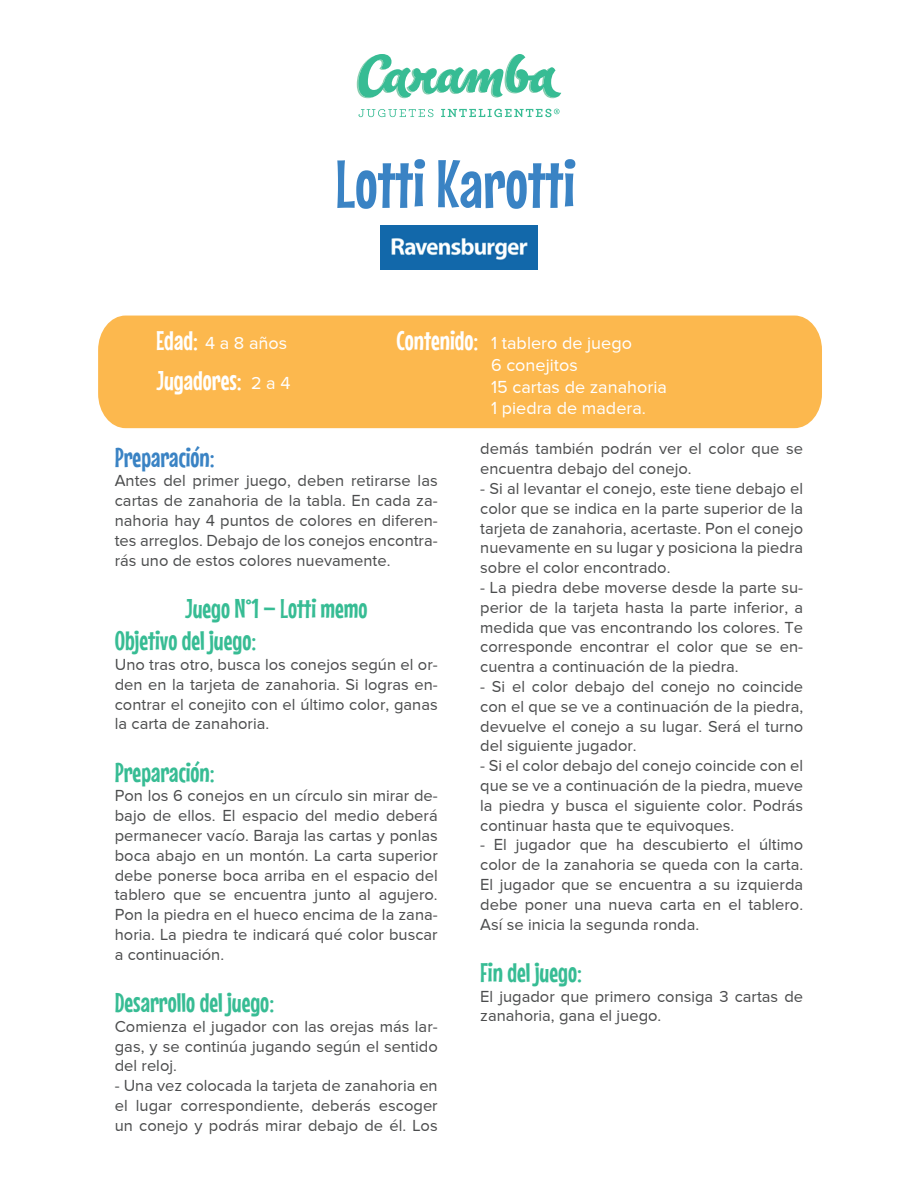
<style>
.page{position:relative;width:918px;height:1188px;background:#fff}
.page>*{position:absolute;margin:0;border:0;box-sizing:border-box;transform-origin:0 0}
.t1{font:67.5px "Mouse Memoirs";color:#3a83c4}
.Estilo_de_párrafo_1{font:27px "Mouse Memoirs";color:#37bc94}
.t2{font:27px "Mouse Memoirs";color:#fff}
.t3{font:27px "Mouse Memoirs";color:#3a83c4}
.t4{font:18px "Proxima Nova";color:#fff}
.Estilo_de_párrafo_1-2{font:16.5px/19.8px "Proxima Nova";color:#4b4c4d;text-align:justify}
</style>
<div class="page">
<svg style="left:358px;top:109px;width:202px;height:8px"></svg>
<svg style="left:357px;top:54px;width:204px;height:44px"></svg>
<img style="left:380px;top:225px;width:158px;height:45px">
<div style="left:98px;top:316px;width:724px;height:112px;background:#fcb84e"></div>
<p class="t1" style="left:335px;top:145px;width:241px">Lotti Karotti</p>
<p class="t4" style="left:205px;top:333px;width:84px">4 a 8 años</p>
<p class="t2" style="left:396px;top:325px;width:84px">Contenido:</p>
<p class="t4" style="left:251px;top:373px;width:41px">2 a 4</p>
<p class="t2" style="left:156px;top:325px;width:43px">Edad:</p>
<p class="t2" style="left:156px;top:364px;width:87px">Jugadores:</p>
<p class="t4" style="left:491px;top:333px;width:142px">1 tablero de juego</p>
<p class="t4" style="left:491px;top:355px;width:88px">6 conejitos</p>
<p class="t4" style="left:491px;top:377px;width:177px">15 cartas de zanahoria</p>
<p class="t4" style="left:491px;top:398px;width:156px">1 piedra de madera.</p>
<p class="t3" style="left:115px;top:441px;width:102px">Preparación:</p>
<p class="Estilo_de_párrafo_1-2" style="left:115px;top:471px;width:324px">Antes del primer juego, deben retirarse las cartas de zanahoria de la tabla. En cada za&shy;nahoria hay 4 puntos de colores en diferen&shy;tes arreglos. Debajo de los conejos encontra&shy;rás uno de estos colores nuevamente.</p>
<p class="Estilo_de_párrafo_1" style="left:185px;top:593px;width:184px">Juego N°1 – Lotti memo</p>
<p class="Estilo_de_párrafo_1" style="left:115px;top:625px;width:143px">Objetivo del juego:</p>
<p class="Estilo_de_párrafo_1-2" style="left:115px;top:654px;width:324px">Uno tras otro, busca los conejos según el or&shy;den en la tarjeta de zanahoria. Si logras en&shy;contrar el conejito con el último color, ganas la carta de zanahoria.</p>
<p class="Estilo_de_párrafo_1" style="left:115px;top:756px;width:102px">Preparación:</p>
<p class="Estilo_de_párrafo_1-2" style="left:115px;top:786px;width:324px">Pon los 6 conejos en un círculo sin mirar de&shy;bajo de ellos. El espacio del medio deberá permanecer vacío. Baraja las cartas y ponlas boca abajo en un montón. La carta superior debe ponerse boca arriba en el espacio del tablero que se encuentra junto al agujero.<br>Pon la piedra en el hueco encima de la zana&shy;horia. La piedra te indicará qué color buscar a continuación.</p>
<p class="Estilo_de_párrafo_1" style="left:115px;top:987px;width:161px">Desarrollo del juego:</p>
<p class="Estilo_de_párrafo_1-2" style="left:115px;top:1016px;width:324px">Comienza el jugador con las orejas más lar&shy;gas, y se continúa jugando según el sentido del reloj.</p>
<p class="Estilo_de_párrafo_1-2" style="left:115px;top:1076px;width:324px">- Una vez colocada la tarjeta de zanahoria en el lugar correspondiente, deberás escoger un conejo y podrás mirar debajo de él. Los</p>
<p class="Estilo_de_párrafo_1-2" style="left:480px;top:439px;width:324px">demás también podrán ver el color que se encuentra debajo del conejo.</p>
<p class="Estilo_de_párrafo_1-2" style="left:480px;top:478px;width:324px">- Si al levantar el conejo, este tiene debajo el color que se indica en la parte superior de la tarjeta de zanahoria, acertaste. Pon el conejo nuevamente en su lugar y posiciona la piedra sobre el color encontrado.</p>
<p class="Estilo_de_párrafo_1-2" style="left:480px;top:577px;width:324px">- La piedra debe moverse desde la parte su&shy;perior de la tarjeta hasta la parte inferior, a medida que vas encontrando los colores. Te corresponde encontrar el color que se en&shy;cuentra a continuación de la piedra.</p>
<p class="Estilo_de_párrafo_1-2" style="left:480px;top:676px;width:324px">- Si el color debajo del conejo no coincide con el que se ve a continuación de la piedra, devuelve el conejo a su lugar. Será el turno del siguiente jugador.</p>
<p class="Estilo_de_párrafo_1-2" style="left:480px;top:756px;width:324px">- Si el color debajo del conejo coincide con el que se ve a continuación de la piedra, mueve la piedra y busca el siguiente color. Podrás continuar hasta que te equivoques.</p>
<p class="Estilo_de_párrafo_1-2" style="left:480px;top:835px;width:324px">- El jugador que ha descubierto el último color de la zanahoria se queda con la carta.<br>El jugador que se encuentra a su izquierda debe poner una nueva carta en el tablero.<br>Así se inicia la segunda ronda.</p>
<p class="Estilo_de_párrafo_1" style="left:480px;top:957px;width:103px">Fin del juego:</p>
<p class="Estilo_de_párrafo_1-2" style="left:480px;top:986px;width:324px">El jugador que primero consiga 3 cartas de zanahoria, gana el juego.</p>
</div>
